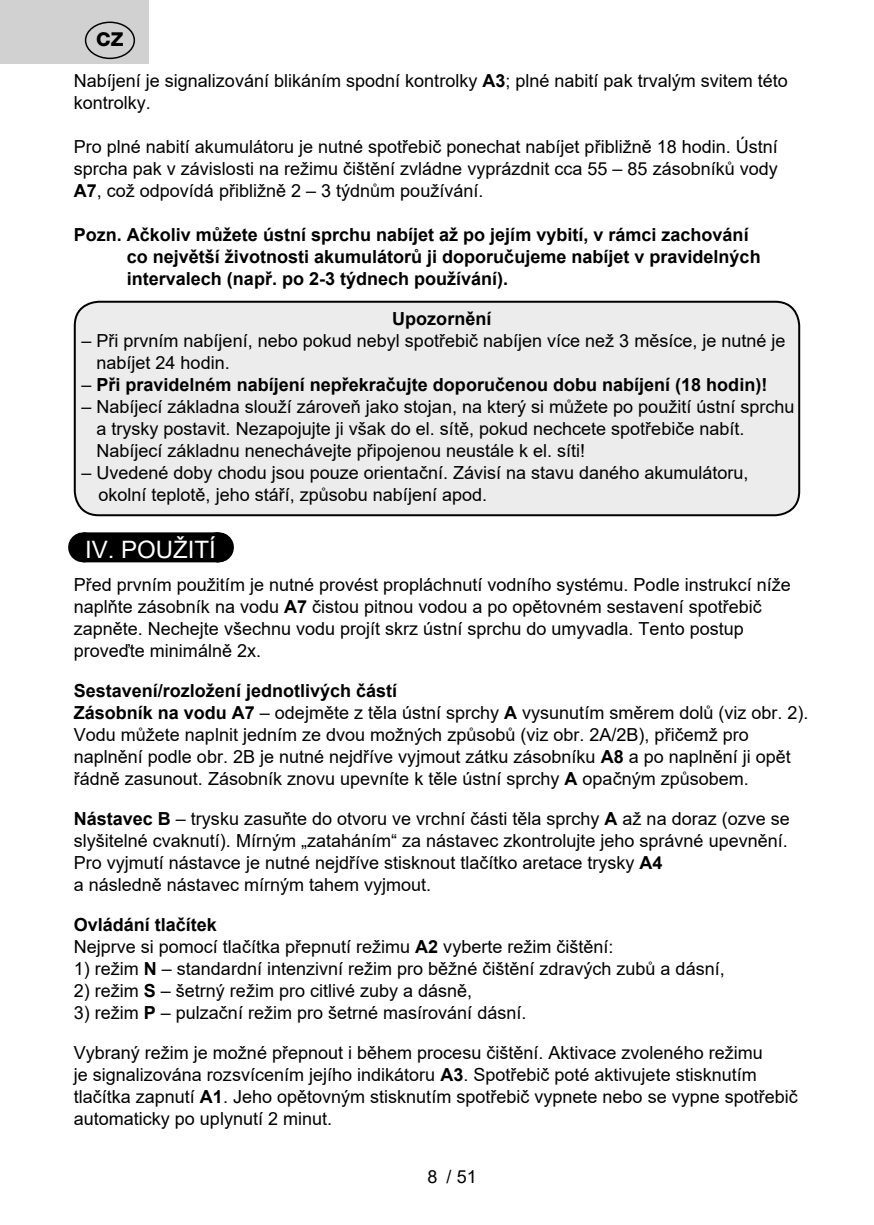
<style>
.page{position:relative;width:874px;height:1225px;background:#fff}
.page>*{position:absolute;margin:0;border:0;box-sizing:border-box;transform-origin:0 0}
.Grafický_nadpis_ETA{font:24px "Arial";color:#fff}
.t1{font:800 19.2px "Helvetica Neue OT";color:#000}
.Normální{font:18px/22px "Arial";color:#000}
._3_Text{font:18px/22px "Arial";color:#000}
._3_Text-2{font:700 18px/22px "Arial";color:#000}
.Normální-2{font:700 18px "Arial";color:#000}
.s1{font-weight:700}
.s2{font-weight:400}
</style>
<div class="page">
<div style="left:83px;top:532px;width:135px;height:30px;background:#000"></div>
<svg style="left:150px;top:532px;width:68px;height:1px"></svg>
<hr style="left:218px;top:532px;width:1px;height:30px;background:#000">
<div style="left:75px;top:302px;width:723px;height:213px;background:#ececec;border-radius:24px"></div>
<div style="left:74px;top:301px;width:725px;height:215px;border:2px solid #000;border-radius:24px"></div>
<div style="left:0;top:0;width:148px;height:64px;background:#d1d1d1"></div>
<div style="left:85px;top:22px;width:50px;height:37px;border:1px solid #000;border-radius:50%"></div>
<p class="t1" style="left:96px;top:28px;width:29px">CZ</p>
<p class="_3_Text" style="left:74px;top:69px;width:715px">Nabíjení je signalizování blikáním spodní kontrolky <span class="s1">A3</span>; plné nabití pak trvalým svitem této kontrolky.</p>
<p class="_3_Text" style="left:74px;top:135px;width:705px;text-align:justify">Pro plné nabití akumulátoru je nutné spotřebič ponechat nabíjet přibližně 18 hodin. Ústní sprcha pak v závislosti na režimu čištění zvládne vyprázdnit cca 55 – 85 zásobníků vody <span class="s1">A7</span>, což odpovídá přibližně 2 – 3 týdnům používání.</p>
<p class="_3_Text-2" style="left:127px;top:224px;width:635px;text-indent:-53px">Pozn. Ačkoliv můžete ústní sprchu nabíjet až po jejím vybití, v rámci zachování co největší životnosti akumulátorů ji doporučujeme nabíjet v pravidelných intervalech (např. po 2-3 týdnech používání).</p>
<p class="Normální-2" style="left:392px;top:306px;width:101px">Upozornění</p>
<p class="Normální" style="left:96px;top:329px;width:690px;text-indent:-15px">– Při prvním nabíjení, nebo pokud nebyl spotřebič nabíjen více než 3 měsíce, je nutné je nabíjet 24 hodin.</p>
<p class="Normální-2" style="left:81px;top:372px;width:687px"><span class="s2">–</span> Při pravidelném nabíjení nepřekračujte doporučenou dobu nabíjení (18 hodin)!</p>
<p class="Normální" style="left:96px;top:395px;width:699px;text-indent:-15px">– Nabíjecí základna slouží zároveň jako stojan, na který si můžete po použití ústní sprchu a trysky postavit. Nezapojujte ji však do el. sítě, pokud nechcete spotřebiče nabít.<br>Nabíjecí základnu nenechávejte připojenou neustále k el. síti!</p>
<p class="Normální" style="left:98px;top:461px;width:651px;text-indent:-17px">– Uvedené doby chodu jsou pouze orientační. Závisí na stavu daného akumulátoru, okolní teplotě, jeho stáří, způsobu nabíjení apod.</p>
<p class="Grafický_nadpis_ETA" style="left:85px;top:532px;width:132px">IV. POUŽITÍ</p>
<p class="Normální" style="left:74px;top:573px;width:718px">Před prvním použitím je nutné provést propláchnutí vodního systému. Podle instrukcí níže naplňte zásobník na vodu <span class="s1">A7</span> čistou pitnou vodou a po opětovném sestavení spotřebič zapněte. Nechejte všechnu vodu projít skrz ústní sprchu do umyvadla. Tento postup proveďte minimálně 2x.</p>
<p class="Normální-2" style="left:74px;top:678px;width:325px">Sestavení/rozložení jednotlivých částí</p>
<p class="Normální" style="left:74px;top:701px;width:736px"><span class="s1">Zásobník na vodu A7</span> – odejměte z těla ústní sprchy <span class="s1">A</span> vysunutím směrem dolů (viz obr. 2).<br>Vodu můžete naplnit jedním ze dvou možných způsobů (viz obr. 2A/2B), přičemž pro naplnění podle obr. 2B je nutné nejdříve vyjmout zátku zásobníku <span class="s1">A8</span> a po naplnění ji opět řádně zasunout. Zásobník znovu upevníte k těle ústní sprchy <span class="s1">A</span> opačným způsobem.</p>
<p class="Normální" style="left:74px;top:807px;width:717px"><span class="s1">Nástavec B</span> – trysku zasuňte do otvoru ve vrchní části těla sprchy <span class="s1">A</span> až na doraz (ozve se slyšitelné cvaknutí). Mírným „zataháním“ za nástavec zkontrolujte jeho správné upevnění.<br>Pro vyjmutí nástavce je nutné nejdříve stisknout tlačítko aretace trysky <span class="s1">A4<br></span>a následně nástavec mírným tahem vyjmout.</p>
<p class="Normální-2" style="left:74px;top:912px;width:145px">Ovládání tlačítek</p>
<p class="Normální" style="left:74px;top:935px;width:541px">Nejprve si pomocí tlačítka přepnutí režimu <span class="s1">A2</span> vyberte režim čištění:</p>
<p class="_3_Text" style="left:74px;top:957px;width:652px">1) režim <span class="s1">N</span> – standardní intenzivní režim pro běžné čištění zdravých zubů a dásní,</p>
<p class="_3_Text" style="left:74px;top:979px;width:400px">2) režim <span class="s1">S</span> – šetrný režim pro citlivé zuby a dásně,</p>
<p class="_3_Text" style="left:74px;top:1001px;width:454px">3) režim <span class="s1">P</span> – pulzační režim pro šetrné masírování dásní.</p>
<p class="_3_Text" style="left:74px;top:1041px;width:725px">Vybraný režim je možné přepnout i během procesu čištění. Aktivace zvoleného režimu<br>je signalizována rozsvícením jejího indikátoru <span class="s1">A3</span>. Spotřebič poté aktivujete stisknutím tlačítka zapnutí <span class="s1">A1</span>. Jeho opětovným stisknutím spotřebič vypnete nebo se vypne spotřebič automaticky po uplynutí 2 minut.</p>
<p class="Normální" style="left:427px;top:1165px;width:51px">8 / 51</p>
</div>
